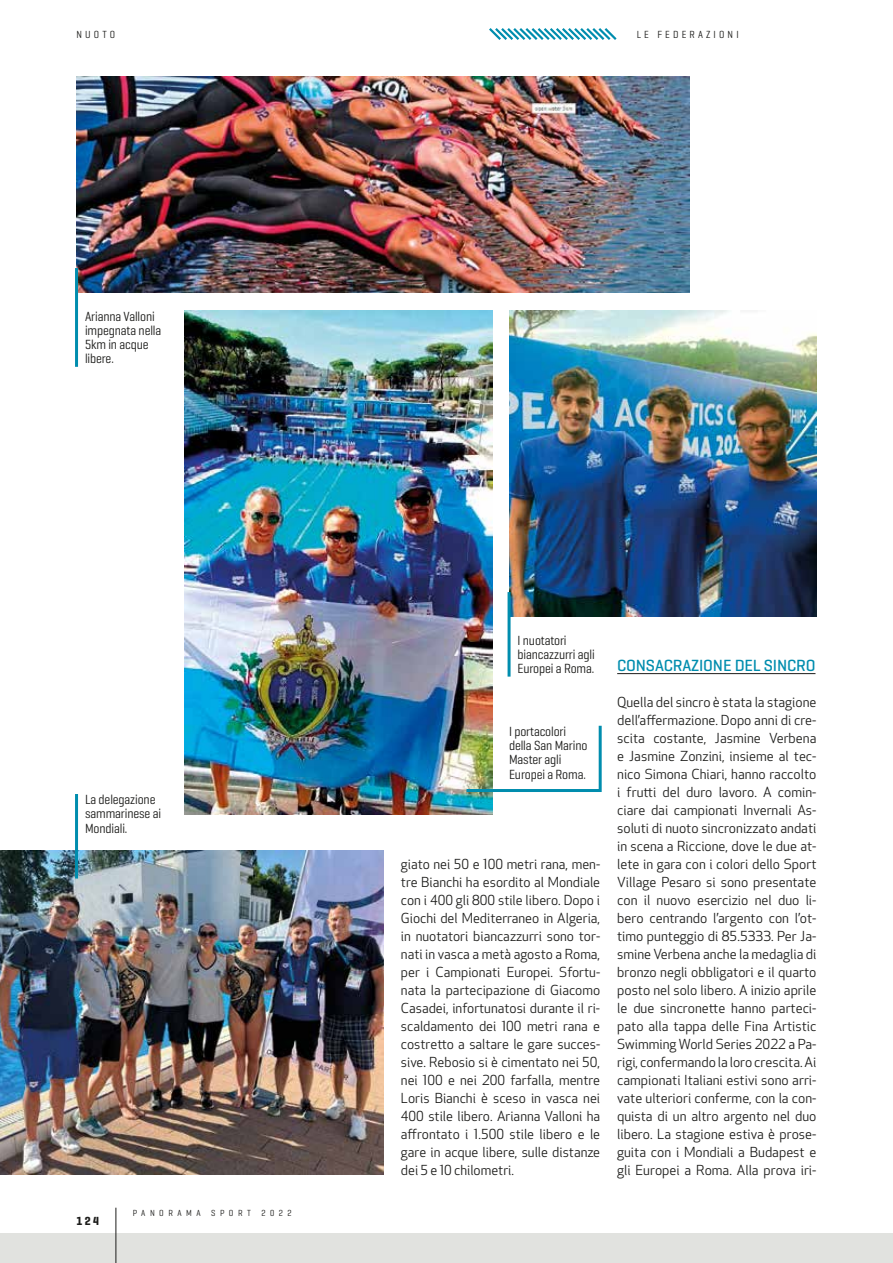
<style>
.page{position:relative;width:893px;height:1263px;background:#fff}
.page>*{position:absolute;margin:0;border:0;box-sizing:border-box;transform-origin:0 0}
.t1{font:500 16.5px "Geogrotesque";letter-spacing:-.01em;color:#008dae}
.t2{font:13.5px/18px "Apex New";color:#1d1d1b;text-align:justify}
.t3{font:13.5px/14.2px "Geogrotesque Cond";letter-spacing:-.01em;color:#1d1d1b}
.t4{font:700 12px "Geogrotesque Cond";color:#1d1d1b}
.t5{font:10.5px "Geogrotesque Cond";letter-spacing:.3em;color:#1d1d1b}
.t6{font:9px "Geogrotesque Cond";letter-spacing:.5em;color:#1d1d1b}
</style>
<div class="page">
<div style="left:0;top:1233px;width:892px;height:30px;background:#e1e2df"></div>
<hr style="left:116px;top:1208px;width:1px;height:55px;background:#1d1d1b">
<svg style="left:489px;top:28px;width:128px;height:12px"></svg>
<hr style="left:617px;top:673px;width:198px;height:1px;background:#1d1d1b">
<img style="left:77px;top:77px;width:612px;height:216px">
<img style="left:185px;top:311px;width:307px;height:504px">
<img style="left:0;top:851px;width:384px;height:324px">
<img style="left:509px;top:311px;width:307px;height:306px">
<hr style="left:508px;top:592px;width:3px;height:85px;background:#008dae">
<hr style="left:75px;top:794px;width:3px;height:84px;background:#008dae">
<img style="left:464px;top:723px;width:138px;height:70px">
<hr style="left:75px;top:268px;width:3px;height:99px;background:#008dae">
<p class="t5" style="left:77px;top:28px;width:9px">nuoto</p>
<p class="t5" style="left:637px;top:28px;width:103px">LE FEDERAZIONI</p>
<p class="t3" style="left:85px;top:309px;width:78px">Arianna Valloni impegnata nella<br>5km in acque libere.</p>
<p class="t3" style="left:85px;top:792px;width:78px">La delegazione sammarinese ai<br>Mondiali.</p>
<p class="t4" style="left:77px;top:1213px;width:24px">124</p>
<p class="t6" style="left:133px;top:1207px;width:161px">PANORAMA SPORT 2022</p>
<p class="t3" style="left:518px;top:633px;width:79px">I nuotatori biancazzurri agli<br>Europei a Roma.</p>
<p class="t3" style="left:509px;top:724px;width:80px">I portacolori della San Marino<br>Master agli<br>Europei a Roma.</p>
<p class="t2" style="left:401px;top:855px;width:201px">giato nei 50 e 100 metri rana, men&shy;tre Bianchi ha esordito al Mondiale con i 400 gli 800 stile libero. Dopo i Giochi del Mediterraneo in Algeria, in nuotatori biancazzurri sono tor&shy;nati in vasca a metà agosto a Roma, per i Campionati Europei. Sfortu&shy;nata la partecipazione di Giacomo Casadei, infortunatosi durante il ri&shy;scaldamento dei 100 metri rana e costretto a saltare le gare succes&shy;sive. Rebosio si è cimentato nei 50, nei 100 e nei 200 farfalla, mentre Loris Bianchi è sceso in vasca nei 400 stile libero. Arianna Valloni ha affrontato i 1.500 stile libero e le gare in acque libere, sulle distanze dei 5 e 10 chilometri.</p>
<p class="t1" style="left:617px;top:655px;width:200px">CONSACRAZIONE DEL SINCRO</p>
<p class="t2" style="left:617px;top:693px;width:201px">Quella del sincro è stata la stagione dell’affermazione. Dopo anni di cre&shy;scita costante, Jasmine Verbena e Jasmine Zonzini, insieme al tec&shy;nico Simona Chiari, hanno raccolto i frutti del duro lavoro. A comin&shy;ciare dai campionati Invernali As&shy;soluti di nuoto sincronizzato andati in scena a Riccione, dove le due at&shy;lete in gara con i colori dello Sport Village Pesaro si sono presentate con il nuovo esercizio nel duo li&shy;bero centrando l’argento con l’ot&shy;timo punteggio di 85.5333. Per Ja&shy;smine Verbena anche la medaglia di bronzo negli obbligatori e il quarto posto nel solo libero. A inizio aprile le due sincronette hanno parteci&shy;pato alla tappa delle Fina Artistic Swimming World Series 2022 a Pa&shy;rigi, confermando la loro crescita. Ai campionati Italiani estivi sono arri&shy;vate ulteriori conferme, con la con&shy;quista di un altro argento nel duo libero. La stagione estiva è prose&shy;guita con i Mondiali a Budapest e gli Europei a Roma. Alla prova iri-</p>
</div>
